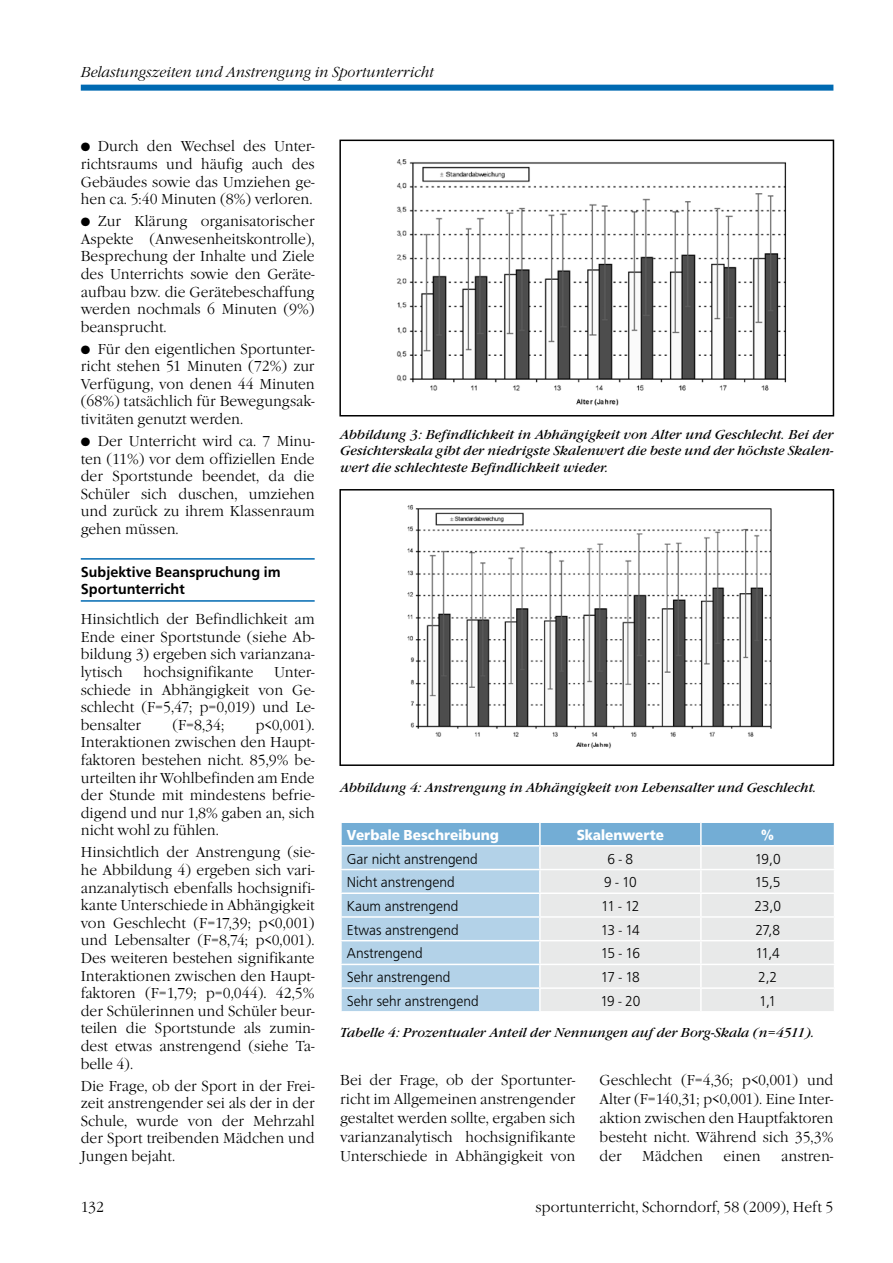
<style>
.page{position:relative;width:893px;height:1263px;background:#fff}
.page>*{position:absolute;margin:0;border:0;box-sizing:border-box;transform-origin:0 0}
.t1{font:300 15px/17.5px "Garamond Itc T";color:#000;text-align:justify;scale:.95 1}
.t2{font:300 15px "Frutus T";color:#000;scale:.95 1}
.t3{font:italic 300 15px "Garamond Itc T";color:#000;scale:.95 1}
.t4{font:500 15px/17.1px "Frutus T";color:#000}
.t5{font:700 15px "Frutus T";color:#fff;scale:.95 1}
.t6{font:italic 13.5px/16.5px "Garamond Itc T";color:#000;text-align:justify}
.t7{font:12px "Zapf Dingbats";color:#000}
</style>
<div class="page">
<div style="left:81px;top:85px;width:752px;height:6px;background:#006ab2"></div>
<hr style="left:81px;top:558px;width:234px;height:2px;background:#006ab2">
<hr style="left:81px;top:600px;width:234px;height:2px;background:#006ab2">
<img style="left:396px;top:159px;width:391px;height:247px">
<div style="left:339px;top:140px;width:495px;height:276px;border:2px solid #000"></div>
<svg style="left:341px;top:822px;width:493px;height:189px;background:#cadbe7"></svg>
<img style="left:407px;top:504px;width:365px;height:245px">
<div style="left:339px;top:489px;width:495px;height:277px;border:2px solid #000"></div>
<p class="t3" style="left:81px;top:63px;width:373px">Belastungszeiten und Anstrengung in Sportunterricht</p>
<p class="t1" style="left:81px;top:138px;width:248px;text-indent:17px">Durch den Wechsel des Unter&shy;richtsraums und häufig auch des Gebäudes sowie das Umziehen ge&shy;hen ca. 5:40 Minuten (8%) verloren.</p>
<p class="t1" style="left:81px;top:212px;width:248px;text-indent:17px">Zur Klärung organisatorischer Aspekte (Anwesenheitskontrolle), Besprechung der Inhalte und Ziele des Unterrichts sowie den Geräte&shy;aufbau bzw. die Gerätebeschaffung werden nochmals 6 Minuten (9%) beansprucht.</p>
<p class="t1" style="left:81px;top:340px;width:248px;text-indent:17px">Für den eigentlichen Sportunter&shy;richt stehen 51 Minuten (72%) zur Verfügung, von denen 44 Minuten (68%) tatsächlich für Bewegungsak&shy;tivitäten genutzt werden.</p>
<p class="t1" style="left:81px;top:432px;width:248px;text-indent:17px">Der Unterricht wird ca. 7 Minu&shy;ten (11%) vor dem offiziellen Ende der Sportstunde beendet, da die Schüler sich duschen, umziehen und zurück zu ihrem Klassenraum gehen müssen.</p>
<p class="t4" style="left:81px;top:563px;width:201px">Subjektive Beanspruchung im<br>Sportunterricht</p>
<p class="t1" style="left:81px;top:610px;width:248px">Hinsichtlich der Befindlichkeit am Ende einer Sportstunde (siehe Ab&shy;bildung 3) ergeben sich varianzana&shy;lytisch</p>
<p class="t7" style="left:81px;top:142px;width:11px">●</p>
<p class="t7" style="left:81px;top:216px;width:11px">●</p>
<p class="t7" style="left:81px;top:344px;width:11px">●</p>
<p class="t7" style="left:81px;top:436px;width:11px">●</p>
<p class="t1" style="left:143px;top:663px;width:117px">hochsignifikante</p>
<p class="t1" style="left:81px;top:663px;width:248px;text-indent:193px">Unter&shy;schiede in Abhängigkeit von Ge&shy;schlecht (F=5,47; p=0,019) und Le&shy;bensalter</p>
<p class="t1" style="left:172px;top:716px;width:56px">(F=8,34;</p>
<p class="t1" style="left:81px;top:716px;width:248px;text-indent:175px">p&lt;0,001).<br>Interaktionen zwischen den Haupt&shy;faktoren bestehen nicht. 85,9% be&shy;urteilten ihr Wohlbefinden am Ende der Stunde mit mindestens befrie&shy;digend und nur 1,8% gaben an, sich nicht wohl zu fühlen.</p>
<p class="t1" style="left:81px;top:844px;width:248px">Hinsichtlich der Anstrengung (sie&shy;he Abbildung 4) ergeben sich vari&shy;anzanalytisch ebenfalls hochsignifi&shy;kante Unterschiede in Abhängigkeit von Geschlecht (F=17,39; p&lt;0,001) und Lebensalter (F=8,74; p&lt;0,001).<br>Des weiteren bestehen signifikante Interaktionen zwischen den Haupt&shy;faktoren (F=1,79; p=0,044). 42,5% der Schülerinnen und Schüler beur&shy;teilen die Sportstunde als zumin&shy;dest etwas anstrengend (siehe Ta&shy;belle 4).</p>
<p class="t1" style="left:81px;top:1077px;width:248px">Die Frage, ob der Sport in der Frei&shy;zeit anstrengender sei als der in der Schule, wurde von der Mehrzahl der Sport treibenden Mädchen und Jungen bejaht.</p>
<p class="t6" style="left:340px;top:426px;width:495px">Abbildung 3: Befindlichkeit in Abhängigkeit von Alter und Geschlecht. Bei der Gesichterskala gibt der niedrigste Skalenwert die beste und der höchste Skalen&shy;wert die schlechteste Befindlichkeit wieder.</p>
<p class="t6" style="left:340px;top:779px;width:478px">Abbildung 4: Anstrengung in Abhängigkeit von Lebensalter und Geschlecht.</p>
<p class="t5" style="left:347px;top:826px;width:162px">Verbale Beschreibung</p>
<p class="t5" style="left:577px;top:826px;width:94px">Skalenwerte</p>
<p class="t5" style="left:761px;top:826px;width:15px">%</p>
<p class="t2" style="left:347px;top:850px;width:139px">Gar nicht anstrengend</p>
<p class="t2" style="left:608px;top:850px;width:28px">6 - 8</p>
<p class="t2" style="left:755px;top:850px;width:29px">19,0</p>
<p class="t2" style="left:347px;top:873px;width:115px">Nicht anstrengend</p>
<p class="t2" style="left:604px;top:873px;width:36px">9 - 10</p>
<p class="t2" style="left:755px;top:873px;width:29px">15,5</p>
<p class="t2" style="left:347px;top:897px;width:119px">Kaum anstrengend</p>
<p class="t2" style="left:601px;top:897px;width:42px">11 - 12</p>
<p class="t2" style="left:754px;top:897px;width:30px">23,0</p>
<p class="t2" style="left:347px;top:921px;width:119px">Etwas anstrengend</p>
<p class="t2" style="left:601px;top:921px;width:43px">13 - 14</p>
<p class="t2" style="left:755px;top:921px;width:28px">27,8</p>
<p class="t2" style="left:347px;top:945px;width:81px">Anstrengend</p>
<p class="t2" style="left:601px;top:945px;width:43px">15 - 16</p>
<p class="t2" style="left:756px;top:945px;width:27px">11,4</p>
<p class="t2" style="left:347px;top:968px;width:110px">Sehr anstrengend</p>
<p class="t2" style="left:601px;top:968px;width:43px">17 - 18</p>
<p class="t2" style="left:758px;top:968px;width:22px">2,2</p>
<p class="t2" style="left:347px;top:992px;width:140px">Sehr sehr anstrengend</p>
<p class="t2" style="left:600px;top:992px;width:44px">19 - 20</p>
<p class="t2" style="left:759px;top:992px;width:19px">1,1</p>
<p class="t6" style="left:340px;top:1024px;width:476px">Tabelle 4: Prozentualer Anteil der Nennungen auf der Borg-Skala (n=4511).</p>
<p class="t1" style="left:340px;top:1071px;width:249px;line-height:18.9px">Bei der Frage, ob der Sportunter&shy;richt im Allgemeinen anstrengender gestaltet werden sollte, ergaben sich varianzanalytisch hochsignifikante Unterschiede in Abhängigkeit von</p>
<p class="t1" style="left:600px;top:1071px;width:248px;line-height:18.9px">Geschlecht (F=4,36; p&lt;0,001) und Alter (F=140,31; p&lt;0,001). Eine Inter&shy;aktion zwischen den Hauptfaktoren besteht nicht. Während sich 35,3% der</p>
<p class="t1" style="left:642px;top:1147px;width:66px">Mädchen</p>
<p class="t1" style="left:723px;top:1147px;width:41px">einen</p>
<p class="t1" style="left:781px;top:1147px;width:56px">anstren-</p>
<p class="t1" style="left:81px;top:1198px;width:26px">132</p>
<p class="t1" style="left:535px;top:1198px;width:315px">sportunterricht, Schorndorf, 58 (2009), Heft 5</p>
</div>
